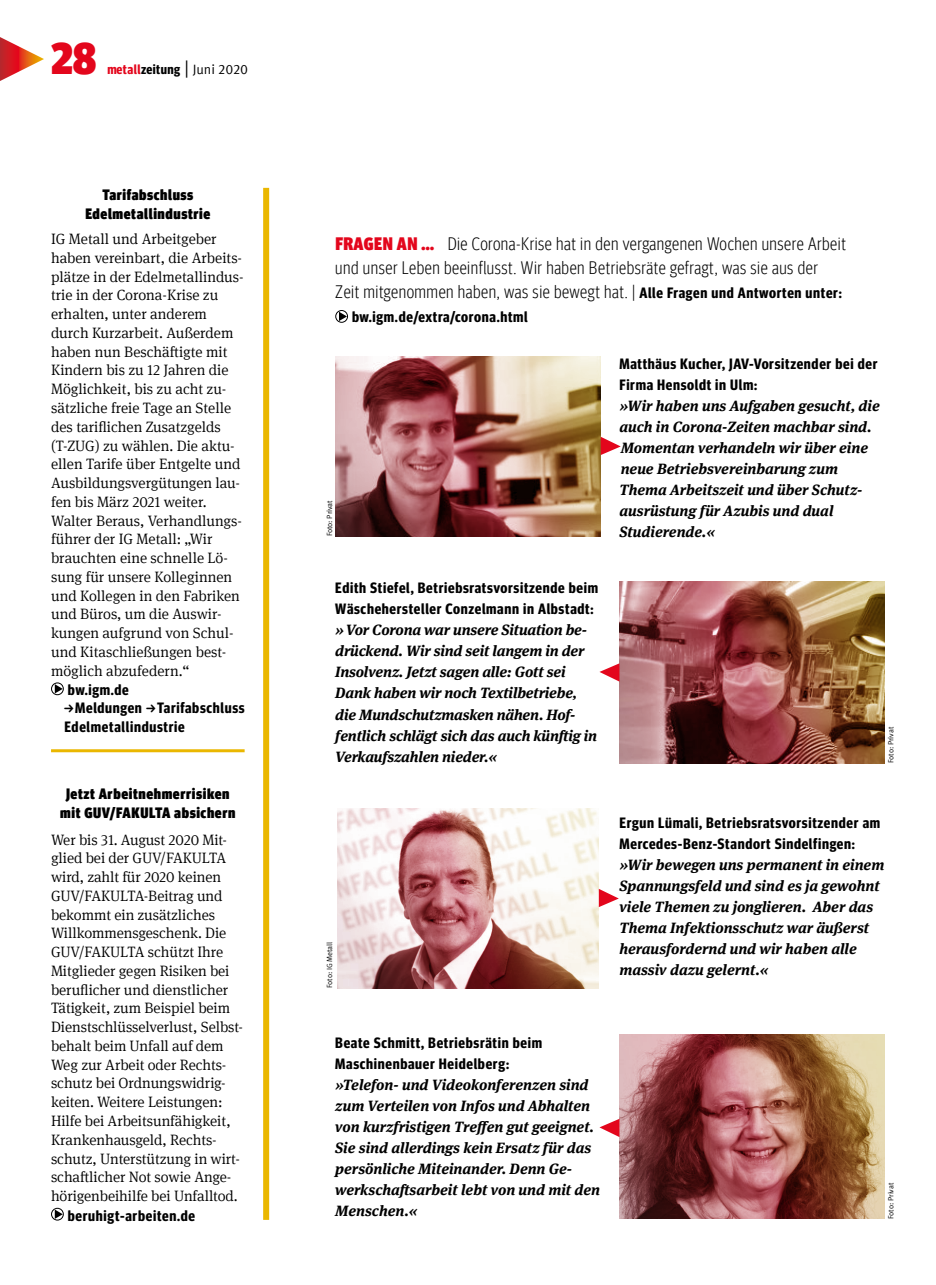
<style>
.page{position:relative;width:936px;height:1285px;background:#fff}
.page>*{position:absolute;margin:0;border:0;box-sizing:border-box;transform-origin:0 0}
.t1{font:900 condensed 45px "Meta Head IGM";color:#e3061c}
.t2{font:300 condensed 18px/24px "Meta Head IGM";letter-spacing:.03em;color:#000}
.t3{font:300 15px/18.8px "Meta Serif IGM";letter-spacing:-.005em;color:#000}
.t4{font:italic 700 15px/21px "Meta Serif IGM";color:#000}
.t5{font:700 15px/21px "Meta Headline Cond OT";letter-spacing:.045em;color:#000}
.t6{font:900 condensed 15px/18.8px "Meta Head IGM";letter-spacing:.04em;color:#000;text-align:center}
.t7{font:13.5px "Meta IGM";color:#000}
.t8{font:7.5px "Meta IGM";color:#000}
.s1{font-family:"Meta Headline Cond OT";font-weight:700;color:#e3061c}
.s2{font-family:"Meta Headline Cond OT";font-weight:700}
.s3{font-size:18px}
.s4{font-weight:900;color:#e3061c}
.s5{font-family:"Meta Headline Cond OT";font-weight:700;font-stretch:normal;font-size:15px}
</style>
<div class="page">
<svg style="left:0;top:37px;width:44px;height:44px"></svg>
<hr style="left:51px;top:749px;width:193px;height:3px;background:#eab700">
<div style="left:51px;top:682px;width:13px;height:13px;border:1px solid #000;border-radius:50%"></div>
<svg style="left:55px;top:684px;width:8px;height:9px"></svg>
<div style="left:51px;top:1207px;width:13px;height:13px;border:1px solid #000;border-radius:50%"></div>
<svg style="left:55px;top:1209px;width:8px;height:9px"></svg>
<div style="left:263px;top:188px;width:6px;height:1031px;background:#eab700"></div>
<div style="left:335px;top:310px;width:13px;height:13px;border:1px solid #000;border-radius:50%"></div>
<svg style="left:339px;top:312px;width:8px;height:9px"></svg>
<img style="left:335px;top:356px;width:265px;height:181px">
<svg style="left:337px;top:808px;width:261px;height:180px"></svg>
<img style="left:619px;top:581px;width:265px;height:182px">
<img style="left:619px;top:1034px;width:265px;height:184px">
<svg style="left:600px;top:436px;width:20px;height:19px"></svg>
<svg style="left:599px;top:663px;width:20px;height:18px"></svg>
<svg style="left:599px;top:1119px;width:20px;height:17px"></svg>
<svg style="left:598px;top:888px;width:20px;height:18px"></svg>
<h1 class="t1" style="left:51px;top:22px;width:47px">28</h1>
<p class="t7" style="left:107px;top:59px;width:142px"><span class="s1">metall</span><span class="s2">zeitung</span> <span class="s3">|</span> Juni 2020</p>
<p class="t6" style="left:85px;top:184px;width:126px">Tarifabschluss<br>Edelmetallindustrie</p>
<p class="t3" style="left:51px;top:229px;width:194px">IG Metall und Arbeitgeber haben vereinbart, die Arbeits&shy;plätze in der Edelmetallindus&shy;trie in der Corona-Krise zu erhalten, unter anderem durch Kurzarbeit. Außerdem haben nun Beschäftigte mit<br>Kindern bis zu 12 Jahren die<br>Möglichkeit, bis zu acht zu&shy;sätzliche freie Tage an Stelle des tariflichen Zusatzgelds (T-ZUG) zu wählen. Die aktu&shy;ellen Tarife über Entgelte und<br>Ausbildungsvergütungen lau&shy;fen bis März 2021 weiter.<br>Walter Beraus, Verhandlungs&shy;führer der IG Metall: „Wir brauchten eine schnelle Lö&shy;sung für unsere Kolleginnen und Kollegen in den Fabriken und Büros, um die Auswir&shy;kungen aufgrund von Schul&shy;und Kitaschließungen best&shy;möglich abzufedern.“</p>
<p class="t5" style="left:68px;top:679px;width:62px">bw.igm.de</p>
<p class="t5" style="left:75px;top:697px;width:171px">Meldungen Tarifabschluss</p>
<p class="t5" style="left:64px;top:715px;width:122px">Edelmetallindustrie</p>
<p class="t6" style="left:60px;top:783px;width:177px">Jetzt Arbeitnehmerrisiken mit GUV/FAKULTA absichern</p>
<p class="t3" style="left:51px;top:829px;width:194px">Wer bis 31. August 2020 Mit&shy;glied bei der GUV/FAKULTA wird, zahlt für 2020 keinen<br>GUV/FAKULTA-Beitrag und bekommt ein zusätzliches<br>Willkommensgeschenk. Die<br>GUV/FAKULTA schützt Ihre<br>Mitglieder gegen Risiken bei beruflicher und dienstlicher<br>Tätigkeit, zum Beispiel beim<br>Dienstschlüsselverlust, Selbst&shy;behalt beim Unfall auf dem<br>Weg zur Arbeit oder Rechts&shy;schutz bei Ordnungswidrig&shy;keiten. Weitere Leistungen:<br>Hilfe bei Arbeitsunfähigkeit,<br>Krankenhausgeld, Rechts&shy;schutz, Unterstützung in wirt&shy;schaftlicher Not sowie Ange&shy;hörigenbeihilfe bei Unfalltod.</p>
<p class="t5" style="left:68px;top:1204px;width:129px">beruhigt-arbeiten.de</p>
<p class="t2" style="left:335px;top:230px;width:512px"><span class="s4">FRAGEN AN ...</span> Die Corona-Krise hat in den vergangenen Wochen unsere Arbeit und unser Leben beeinflusst. Wir haben Betriebsräte gefragt, was sie aus der<br>Zeit mitgenommen haben, was sie bewegt hat. | <span class="s5">Alle Fragen und Antworten unter:</span></p>
<p class="t5" style="left:352px;top:306px;width:177px">bw.igm.de/extra/corona.html</p>
<p class="t5" style="left:619px;top:352px;width:259px">Matthäus Kucher, JAV-Vorsitzender bei der<br>Firma Hensoldt in Ulm:</p>
<p class="t4" style="left:619px;top:393px;width:262px">»Wir haben uns Aufgaben gesucht, die auch in Corona-Zeiten machbar sind.<br>Momentan verhandeln wir über eine neue Betriebsvereinbarung zum<br>Thema Arbeitszeit und über Schutz&shy;ausrüstung für Azubis und dual<br>Studierende.«</p>
<p class="t8" style="left:324px;top:536px;width:38px;rotate:-90deg">Foto: Privat</p>
<p class="t5" style="left:335px;top:577px;width:264px">Edith Stiefel, Betriebsratsvorsitzende beim<br>Wäschehersteller Conzelmann in Albstadt:</p>
<p class="t4" style="left:335px;top:618px;width:263px">»Vor Corona war unsere Situation be&shy;drückend. Wir sind seit langem in der Insolvenz. Jetzt sagen alle: Gott sei Dank haben wir noch Textilbetriebe, die Mundschutzmasken nähen. Hof&shy;fentlich schlägt sich das auch künftig in Verkaufszahlen nieder.«</p>
<p class="t8" style="left:885px;top:763px;width:38px;rotate:-90deg">Foto: Privat</p>
<p class="t8" style="left:324px;top:988px;width:48px;rotate:-90deg">Foto: IG Metall</p>
<p class="t5" style="left:335px;top:1031px;width:208px">Beate Schmitt, Betriebsrätin beim<br>Maschinenbauer Heidelberg:</p>
<p class="t4" style="left:335px;top:1072px;width:266px">»Telefon- und Videokonferenzen sind zum Verteilen von Infos und Abhalten von kurzfristigen Treffen gut geeignet.<br>Sie sind allerdings kein Ersatz für das persönliche Miteinander. Denn Ge&shy;werkschaftsarbeit lebt von und mit den Menschen.«</p>
<p class="t5" style="left:619px;top:812px;width:262px">Ergun Lümali, Betriebsratsvorsitzender am<br>Mercedes-Benz-Standort Sindelfingen:</p>
<p class="t4" style="left:619px;top:853px;width:266px">»Wir bewegen uns permanent in einem Spannungsfeld und sind es ja gewohnt viele Themen zu jonglieren. Aber das Thema Infektionsschutz war äußerst herausfordernd und wir haben alle massiv dazu gelernt.«</p>
<p class="t8" style="left:885px;top:1218px;width:38px;rotate:-90deg">Foto: Privat</p>
</div>
